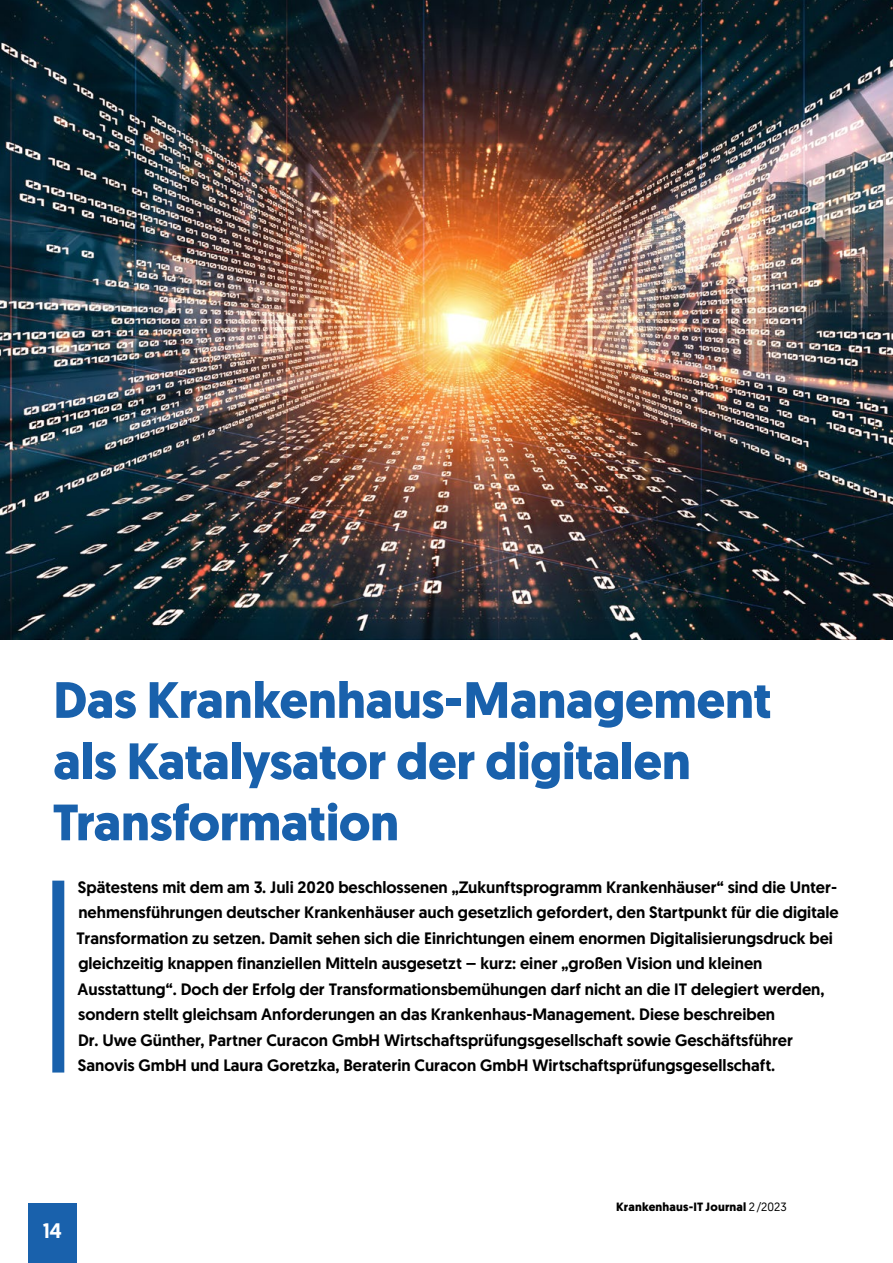
<style>
.page{position:relative;width:893px;height:1263px;background:#fff}
.page>*{position:absolute;margin:0;border:0;box-sizing:border-box;transform-origin:0 0}
.t1{font:700 51px/61.2px "Geomanist";letter-spacing:-.005em;color:#1961ac}
.t2{font:500 21px "Geomanist";color:#fff}
.t3{font:500 16.5px/25.5px "Geomanist";color:#000}
.t4{font:700 12px "Geomanist";letter-spacing:.015em;color:#000}
.s1{font-weight:400}
</style>
<div class="page">
<div style="left:28px;top:1203px;width:49px;height:60px;background:#1961ac"></div>
<div style="left:52px;top:881px;width:12px;height:191px;background:#1961ac"></div>
<img style="left:0;top:0;width:893px;height:639px">
<h1 class="t1" style="left:53px;top:669px;width:720px">Das Krankenhaus-Management als Katalysator der digitalen<br>Transformation</h1>
<p class="t3" style="left:76px;top:874px;width:764px">Spätestens mit dem am 3. Juli 2020 beschlossenen „Zukunftsprogramm Krankenhäuser“ sind die Unter&shy;nehmensführungen deutscher Krankenhäuser auch gesetzlich gefordert, den Startpunkt für die digitale Transformation zu setzen. Damit sehen sich die Einrichtungen einem enormen Digitalisierungsdruck bei gleichzeitig knappen finanziellen Mitteln ausgesetzt – kurz: einer „großen Vision und kleinen Ausstattung“. Doch der Erfolg der Transformationsbemühungen darf nicht an die IT delegiert werden, sondern stellt gleichsam Anforderungen an das Krankenhaus-Management. Diese beschreiben<br>Dr. Uwe Günther, Partner Curacon GmbH Wirtschaftsprüfungsgesellschaft sowie Geschäftsführer Sanovis GmbH und Laura Goretzka, Beraterin Curacon GmbH Wirtschaftsprüfungsgesellschaft.</p>
<p class="t2" style="left:43px;top:1216px;width:21px">14</p>
<p class="t4" style="left:616px;top:1199px;width:172px">Krankenhaus-IT Journal <span class="s1">2/2023</span></p>
</div>
